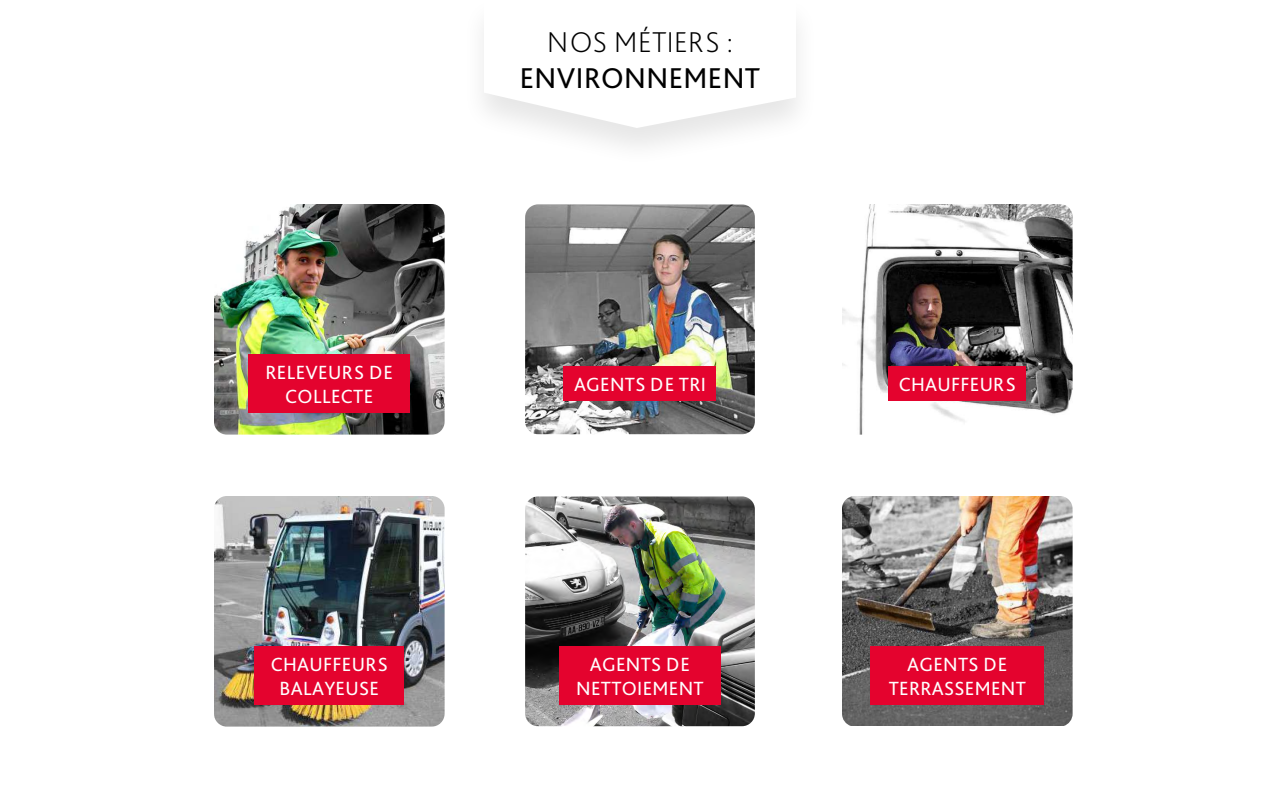
<style>
.page{position:relative;width:1280px;height:800px;background:#fff}
.page>*{position:absolute;margin:0;border:0;box-sizing:border-box;transform-origin:0 0}
.t1{font:30px "Bliss Pro";letter-spacing:.015em;color:#000}
.t2{font:200 30px "Bliss Pro";letter-spacing:.015em;color:#000}
.t3{font:20px/24px "Bliss Pro";letter-spacing:.015em;color:#fff;text-align:center}
</style>
<div class="page">
<div style="left:461px;top:0;width:358px;height:168px;background:#000;opacity:.1"></div>
<svg style="left:484px;top:0;width:312px;height:128px"></svg>
<img style="left:525px;top:496px;width:230px;height:230px">
<img style="left:525px;top:204px;width:230px;height:230px">
<img style="left:842px;top:496px;width:231px;height:230px">
<img style="left:842px;top:204px;width:231px;height:231px">
<img style="left:214px;top:496px;width:231px;height:231px">
<img style="left:214px;top:204px;width:231px;height:231px">
<div style="left:871px;top:647px;width:173px;height:58px;background:#e4032e"></div>
<div style="left:889px;top:367px;width:137px;height:34px;background:#e4032e"></div>
<div style="left:255px;top:647px;width:149px;height:58px;background:#e4032e"></div>
<div style="left:559px;top:647px;width:162px;height:58px;background:#e4032e"></div>
<div style="left:249px;top:355px;width:161px;height:58px;background:#e4032e"></div>
<div style="left:564px;top:367px;width:152px;height:34px;background:#e4032e"></div>
<p class="t3" style="left:265px;top:360px;width:129px">RELEVEURS DE<br>COLLECTE</p>
<h1 class="t2" style="left:547px;top:23px;width:188px">NOS MÉTIERS :</h1>
<h1 class="t1" style="left:520px;top:59px;width:242px">ENVIRONNEMENT</h1>
<p class="t3" style="left:574px;top:372px;width:133px">AGENTS DE TRI</p>
<p class="t3" style="left:271px;top:652px;width:119px">CHAUFFEURS<br>BALAYEUSE</p>
<p class="t3" style="left:576px;top:652px;width:129px">AGENTS DE<br>NETTOIEMENT</p>
<p class="t3" style="left:899px;top:372px;width:118px">CHAUFFEURS</p>
<p class="t3" style="left:889px;top:652px;width:139px">AGENTS DE<br>TERRASSEMENT</p>
</div>
